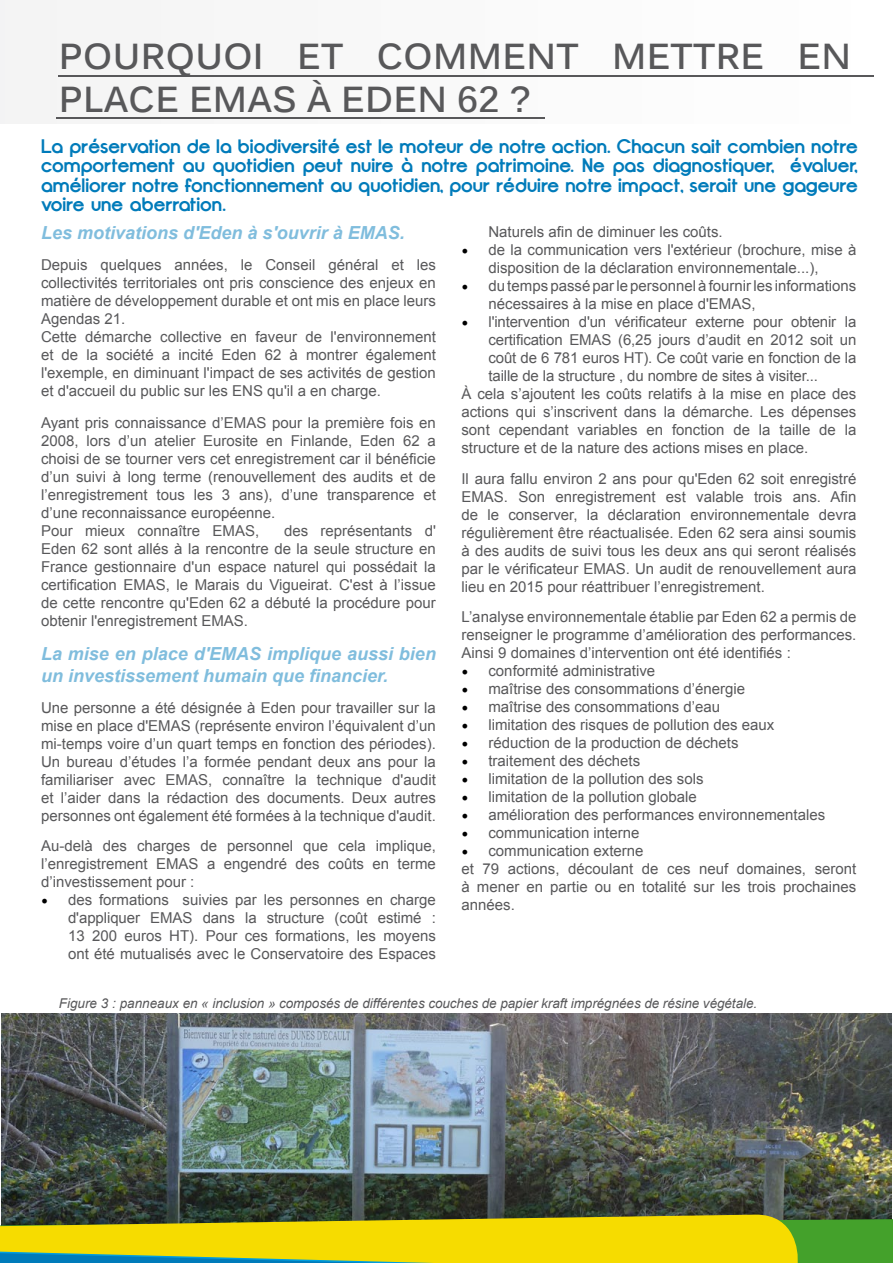
<style>
.page{position:relative;width:893px;height:1263px;background:#fff}
.page>*{position:absolute;margin:0;border:0;box-sizing:border-box;transform-origin:0 0}
.t1{font:700 36px/43.2px "Kalinga";letter-spacing:.01em;color:#58585a}
.t2{font:700 19.5px/19.5px "Opificio";color:#007bba;text-align:justify}
.t3{font:italic 700 18px/21.6px "Arial";color:#80bddd}
.t4{font:15px/18px "Arial";color:#58585a;text-align:justify}
.t5{font:italic 13.5px "Arial";letter-spacing:-.005em;color:#58585a}
.s1{font-family:"Minion Pro";font-size:18px;color:#000}
</style>
<div class="page">
<img style="left:1px;top:1013px;width:891px;height:197px">
<svg style="left:0;top:1210px;width:893px;height:53px;background:#b2b317"></svg>
<div style="left:0;top:0;width:893px;height:123px;background:#f9f9f9"></div>
<hr style="left:58px;top:75px;width:815px;height:2px;background:#58585a">
<hr style="left:56px;top:118px;width:489px;height:1px;background:#58585a">
<h1 class="t1" style="left:59px;top:38px;width:794px">POURQUOI ET COMMENT METTRE EN<br>PLACE EMAS À EDEN 62 ?</h1>
<p class="t2" style="left:41px;top:137px;width:818px">La préservation de la biodiversité est le moteur de notre action. Chacun sait combien notre comportement au quotidien peut nuire à notre patrimoine. Ne pas diagnostiquer, évaluer, améliorer notre fonctionnement au quotidien, pour réduire notre impact, serait une gageure voire une aberration.</p>
<p class="t3" style="left:41px;top:222px;width:365px">Les motivations d'Eden à s'ouvrir à EMAS.</p>
<p class="t4" style="left:41px;top:256px;width:396px;text-align:left">Depuis quelques années, le Conseil général et les collectivités territoriales ont pris conscience des enjeux en matière de développement durable et ont mis en place leurs Agendas 21.<br>Cette démarche collective en faveur de l'environnement et de la société a incité Eden 62 à montrer également l'exemple, en diminuant l'impact de ses activités de gestion et d'accueil du public sur les ENS qu'il a en charge.</p>
<p class="t4" style="left:41px;top:414px;width:396px;text-align:left">Ayant pris connaissance d’EMAS pour la première fois en 2008, lors d’un atelier Eurosite en Finlande, Eden 62 a choisi de se tourner vers cet enregistrement car il bénéficie d’un suivi à long terme (renouvellement des audits et de l’enregistrement tous les 3 ans), d’une transparence et d’une reconnaissance européenne.<br>Pour mieux connaître EMAS,</p>
<p class="t4" style="left:41px;top:522px;width:396px;text-indent:243px">des représentants d' Eden 62 sont allés à la rencontre de la seule structure en France gestionnaire d'un espace naturel qui possédait la certification EMAS, le Marais du Vigueirat. C'est à l’issue de cette rencontre qu'Eden 62 a débuté la procédure pour obtenir l'enregistrement EMAS.</p>
<p class="t3" style="left:41px;top:644px;width:396px">La mise en place d'EMAS implique aussi bien un investissement humain que financier.</p>
<p class="t4" style="left:41px;top:698px;width:396px">Une personne a été désignée à Eden pour travailler sur la mise en place d'EMAS (représente environ l’équivalent d’un mi-temps voire d’un quart temps en fonction des périodes).<br>Un bureau d’études l’a formée pendant deux ans pour la familiariser avec EMAS, connaître la technique d'audit et l’aider dans la rédaction des documents. Deux autres personnes ont également été formées à la technique d'audit.</p>
<p class="t4" style="left:41px;top:837px;width:396px">Au-delà des charges de personnel que cela implique, l’enregistrement EMAS a engendré des coûts en terme d’investissement pour :</p>
<p class="t4" style="left:68px;top:891px;width:369px;text-indent:-27px"><span class="s1">•</span> des formations suivies par les personnes en charge d'appliquer EMAS dans la structure (coût estimé :<br>13 200 euros HT). Pour ces formations, les moyens ont été mutualisés avec le Conservatoire des Espaces</p>
<p class="t4" style="left:488px;top:223px;width:236px">Naturels afin de diminuer les coûts.</p>
<p class="t4" style="left:488px;top:241px;width:369px;text-indent:-27px"><span class="s1">•</span> de la communication vers l'extérieur (brochure, mise à disposition de la déclaration environnementale...),</p>
<p class="t4" style="left:488px;top:277px;width:369px;text-indent:-27px"><span class="s1">•</span> du temps passé par le personnel à fournir les informations nécessaires à la mise en place d'EMAS,</p>
<p class="t4" style="left:461px;top:313px;width:396px"><span class="s1">•</span> l'intervention d'un vérificateur externe pour obtenir la</p>
<p class="t4" style="left:488px;top:331px;width:369px">certification EMAS (6,25 jours d’audit en 2012 soit un</p>
<p class="t4" style="left:488px;top:349px;width:369px">coût de 6 781 euros HT). Ce coût varie en fonction de la</p>
<p class="t4" style="left:488px;top:367px;width:331px">taille de la structure , du nombre de sites à visiter...</p>
<p class="t4" style="left:461px;top:385px;width:396px">à cela s’ajoutent les coûts relatifs à la mise en place des</p>
<p class="t4" style="left:461px;top:403px;width:396px">actions qui s’inscrivent dans la démarche. Les dépenses</p>
<p class="t4" style="left:461px;top:421px;width:396px">sont cependant variables en fonction de la taille de la</p>
<p class="t4" style="left:461px;top:439px;width:348px">structure et de la nature des actions mises en place.</p>
<p class="t4" style="left:461px;top:469px;width:396px">Il aura fallu environ 2 ans pour qu'Eden 62 soit enregistré EMAS. Son enregistrement est valable trois ans. Afin de le conserver, la déclaration environnementale devra régulièrement être réactualisée. Eden 62 sera ainsi soumis à des audits de suivi tous les deux ans qui seront réalisés par le vérificateur EMAS. Un audit de renouvellement aura lieu en 2015 pour réattribuer l’enregistrement.</p>
<p class="t4" style="left:461px;top:608px;width:396px">L’analyse environnementale établie par Eden 62 a permis de renseigner le programme d’amélioration des performances.<br>Ainsi 9 domaines d’intervention ont été identifiés :</p>
<p class="t4" style="left:461px;top:662px;width:195px"><span class="s1">•</span> conformité administrative</p>
<p class="t4" style="left:461px;top:680px;width:285px"><span class="s1">•</span> maîtrise des consommations d’énergie</p>
<p class="t4" style="left:461px;top:698px;width:260px"><span class="s1">•</span> maîtrise des consommations d’eau</p>
<p class="t4" style="left:461px;top:716px;width:314px"><span class="s1">•</span> limitation des risques de pollution des eaux</p>
<p class="t4" style="left:461px;top:734px;width:279px"><span class="s1">•</span> réduction de la production de déchets</p>
<p class="t4" style="left:461px;top:752px;width:180px"><span class="s1">•</span> traitement des déchets</p>
<p class="t4" style="left:461px;top:770px;width:244px"><span class="s1">•</span> limitation de la pollution des sols</p>
<p class="t4" style="left:461px;top:788px;width:237px"><span class="s1">•</span> limitation de la pollution globale</p>
<p class="t4" style="left:461px;top:806px;width:365px"><span class="s1">•</span> amélioration des performances environnementales</p>
<p class="t4" style="left:461px;top:824px;width:179px"><span class="s1">•</span> communication interne</p>
<p class="t4" style="left:461px;top:842px;width:396px;text-align:left"><span class="s1">•</span> communication externe<br>et 79 actions, découlant de ces neuf domaines, seront à mener en partie ou en totalité sur les trois prochaines années.</p>
<p class="t5" style="left:59px;top:995px;width:700px">Figure 3 : panneaux en « inclusion » composés de différentes couches de papier kraft imprégnées de résine végétale.</p>
</div>
